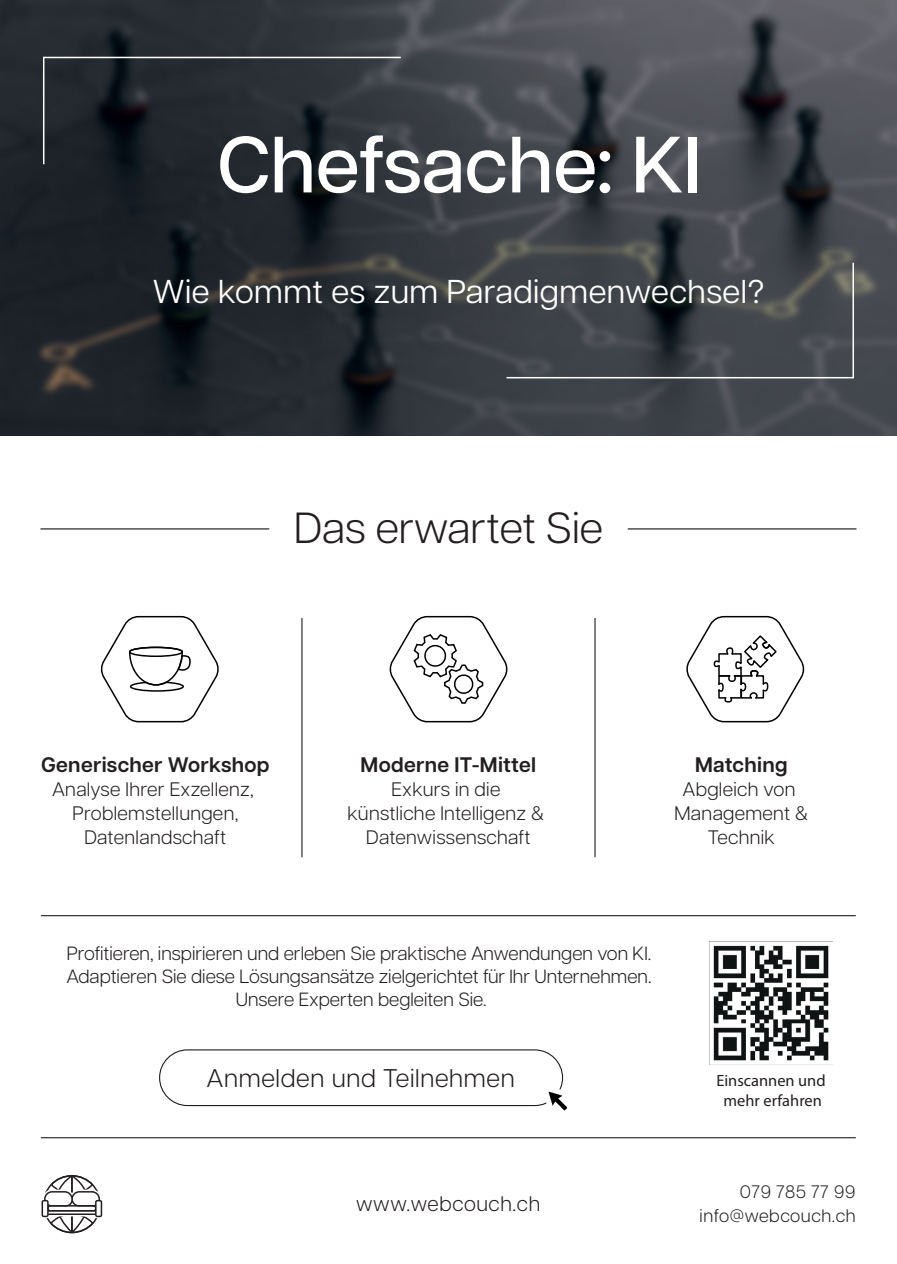
<style>
.page{position:relative;width:897px;height:1264px;background:#fff}
.page>*{position:absolute;margin:0;border:0;box-sizing:border-box;transform-origin:0 0}
.t1{font:500 79.5px "Articulat CF";color:#fff}
.t2{font:300 43.5px "Articulat CF";color:#231f20}
.t3{font:33px "Articulat CF";letter-spacing:.015em;color:#fff}
.t4{font:300 25.5px "Articulat CF";letter-spacing:.025em;color:#231f20}
.t5{font:600 21px "Articulat CF";letter-spacing:.015em;color:#231f20}
.t6{font:300 21px "Articulat CF";letter-spacing:.03em;color:#231f20}
.t7{font:300 19.5px/24px "Articulat CF";letter-spacing:.015em;color:#231f20;text-align:center}
.t8{font:300 19.05px/23px "Articulat CF";color:#231f20;text-align:center}
.t9{font:300 18px/24px "Articulat CF";letter-spacing:.03em;color:#231f20;text-align:right}
.t10{font:16.35px/19.6px "Myriad Pro";color:#231f20;text-align:center}
</style>
<div class="page">
<img style="left:0;top:0;width:896px;height:436px">
<svg style="left:100px;top:615px;width:119px;height:108px"></svg>
<svg style="left:389px;top:615px;width:119px;height:108px"></svg>
<svg style="left:686px;top:615px;width:119px;height:108px"></svg>
<hr style="left:301px;top:618px;width:1px;height:239px;background:#231f20">
<hr style="left:594px;top:618px;width:1px;height:239px;background:#231f20">
<hr style="left:41px;top:915px;width:814px;height:1px;background:#231f20">
<hr style="left:41px;top:1137px;width:814px;height:1px;background:#231f20">
<svg style="left:41px;top:1175px;width:62px;height:59px"></svg>
<svg style="left:49px;top:1210px;width:46px;height:5px"></svg>
<div style="left:42px;top:1200px;width:6px;height:16px;background:#fff"></div>
<div style="left:42px;top:1200px;width:7px;height:17px;border:2px solid #231f20"></div>
<div style="left:96px;top:1200px;width:5px;height:16px;background:#fff"></div>
<div style="left:95px;top:1200px;width:7px;height:17px;border:2px solid #231f20"></div>
<hr style="left:40px;top:528px;width:229px;height:1px;background:#111315">
<hr style="left:627px;top:528px;width:229px;height:1px;background:#111315">
<svg style="left:42px;top:56px;width:360px;height:110px;background:#272c32"></svg>
<svg style="left:505px;top:261px;width:349px;height:118px;background:#43464c"></svg>
<div style="left:159px;top:1049px;width:404px;height:57px;border:1px solid #231f20;border-radius:28px"></div>
<img style="left:709px;top:941px;width:123px;height:123px">
<svg style="left:536px;top:1080px;width:31px;height:31px"></svg>
<h1 class="t1" style="left:217px;top:107px;width:485px">Chefsache: KI</h1>
<h3 class="t3" style="left:153px;top:267px;width:613px">Wie kommt es zum Paradigmenwechsel?</h3>
<h2 class="t2" style="left:294px;top:496px;width:310px">Das erwartet Sie</h2>
<p class="t5" style="left:41px;top:749px;width:230px">Generischer Workshop</p>
<p class="t7" style="left:52px;top:775px;width:203px">Analyse Ihrer Exzellenz,<br>Problemstellungen,<br>Datenlandschaft</p>
<p class="t5" style="left:360px;top:749px;width:177px">Moderne IT-Mittel</p>
<p class="t7" style="left:347px;top:775px;width:198px">Exkurs in die künstliche Intelligenz &amp;<br>Datenwissenschaft</p>
<p class="t5" style="left:695px;top:749px;width:94px">Matching</p>
<p class="t7" style="left:674px;top:775px;width:135px">Abgleich von<br>Management &amp;<br>Technik</p>
<p class="t8" style="left:66px;top:940px;width:586px">Profitieren, inspirieren und erleben Sie praktische Anwendungen von KI.<br>Adaptieren Sie diese Lösungsansätze zielgerichtet für Ihr Unternehmen.<br>Unsere Experten begleiten Sie.</p>
<h3 class="t4" style="left:206px;top:1060px;width:310px">Anmelden und Teilnehmen</h3>
<p class="t10" style="left:716px;top:1070px;width:111px">Einscannen und mehr erfahren</p>
<p class="t6" style="left:356px;top:1188px;width:186px">www.webcouch.ch</p>
<p class="t9" style="left:699px;top:1178px;width:157px">079 785 77 99 info@webcouch.ch</p>
</div>
